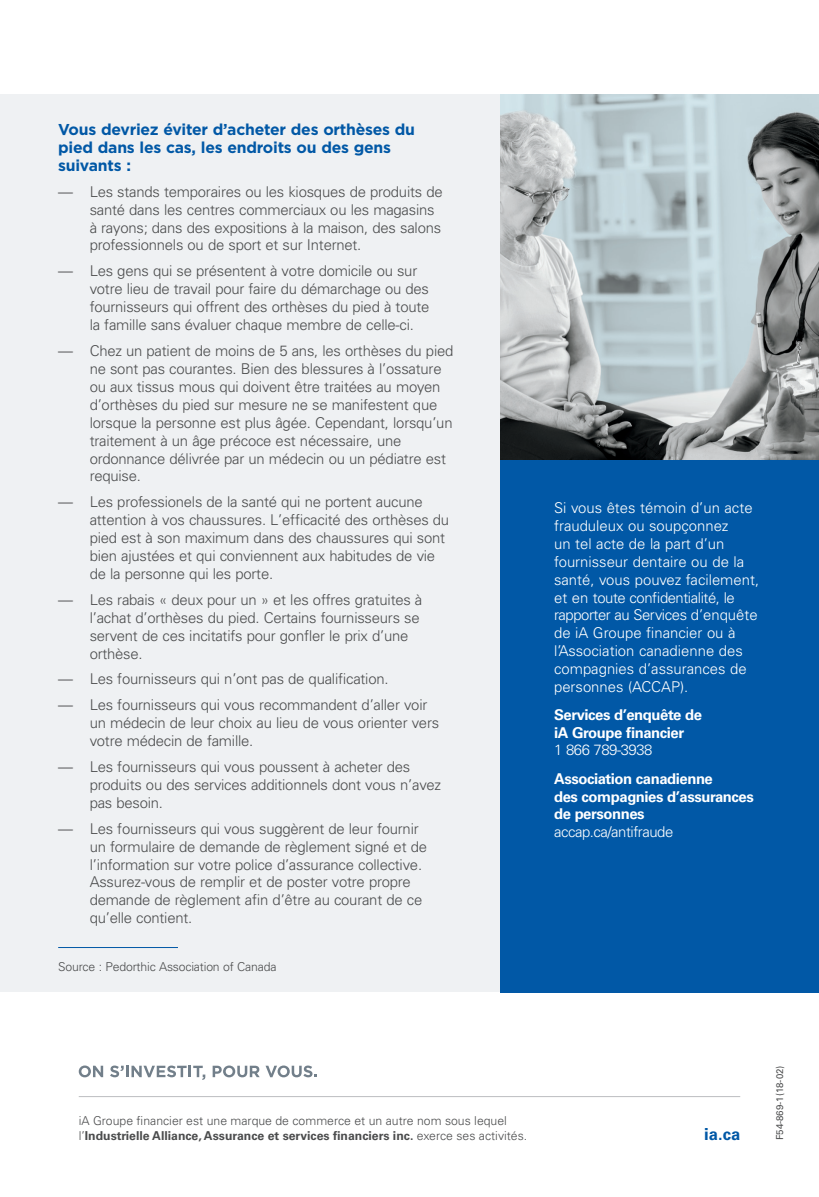
<style>
.page{position:relative;width:819px;height:1197px;background:#fff}
.page>*{position:absolute;margin:0;border:0;box-sizing:border-box;transform-origin:0 0}
.t1{font:700 16.62px "Univers";color:#0158a6}
.t2{font:700 15.75px/17.8px "Gotham";letter-spacing:-.015em;color:#0158a6}
.t3{font:300 14.88px/17.8px "Univers";letter-spacing:-.015em;color:#4b4c4d}
.t4{font:300 14.88px/17.8px "Univers";color:#fff}
.t5{font:700 14.88px/17.8px "Univers";letter-spacing:-.03em;color:#fff}
.t6{font:300 12.25px/14.9px "Univers";color:#4b4c4d}
.t7{font:9.62px "Univers";color:#4b4c4d}
.s1{font-weight:300}
.s2{font-weight:700}
</style>
<div class="page">
<div style="left:0;top:94px;width:501px;height:898px;background:#eff1f3"></div>
<div style="left:501px;top:460px;width:318px;height:532px;background:#0158a6"></div>
<hr style="left:58px;top:947px;width:120px;height:1px;background:#0158a6">
<img style="left:501px;top:94px;width:318px;height:366px">
<svg style="left:79px;top:1066px;width:24px;height:11px"></svg>
<svg style="left:110px;top:1066px;width:95px;height:14px"></svg>
<svg style="left:213px;top:1066px;width:47px;height:11px"></svg>
<svg style="left:266px;top:1066px;width:51px;height:11px"></svg>
<hr style="left:79px;top:1096px;width:661px;height:1px;background:#bcbdc0">
<p class="t2" style="left:58px;top:120px;width:358px">Vous devriez éviter d’acheter des orthèses du pied dans les cas, les endroits ou des gens suivants :</p>
<p class="t3" style="left:90px;top:182px;width:355px;text-indent:-32px">— Les stands temporaires ou les kiosques de produits de santé dans les centres commerciaux ou les magasins à rayons; dans des expositions à la maison, des salons professionnels ou de sport et sur Internet.</p>
<p class="t3" style="left:90px;top:262px;width:341px;text-indent:-32px">— Les gens qui se présentent à votre domicile ou sur votre lieu de travail pour faire du démarchage ou des fournisseurs qui offrent des orthèses du pied à toute la famille sans évaluer chaque membre de celle-ci.</p>
<p class="t3" style="left:90px;top:342px;width:365px;text-indent:-32px">— Chez un patient de moins de 5 ans, les orthèses du pied ne sont pas courantes. Bien des blessures à l’ossature ou aux tissus mous qui doivent être traitées au moyen d’orthèses du pied sur mesure ne se manifestent que lorsque la personne est plus âgée. Cependant, lorsqu’un traitement à un âge précoce est nécessaire, une ordonnance délivrée par un médecin ou un pédiatre est requise.</p>
<p class="t3" style="left:90px;top:493px;width:361px;text-indent:-32px">— Les professionels de la santé qui ne portent aucune attention à vos chaussures. L’efficacité des orthèses du pied est à son maximum dans des chaussures qui sont bien ajustées et qui conviennent aux habitudes de vie de la personne qui les porte.</p>
<p class="t3" style="left:90px;top:591px;width:334px;text-indent:-32px">— Les rabais « deux pour un » et les offres gratuites à l’achat d’orthèses du pied. Certains fournisseurs se servent de ces incitatifs pour gonfler le prix d’une orthèse.</p>
<p class="t3" style="left:58px;top:670px;width:332px">— Les fournisseurs qui n’ont pas de qualification.</p>
<p class="t3" style="left:90px;top:696px;width:351px;text-indent:-32px">— Les fournisseurs qui vous recommandent d’aller voir un médecin de leur choix au lieu de vous orienter vers votre médecin de famille.</p>
<p class="t3" style="left:90px;top:758px;width:353px;text-indent:-32px">— Les fournisseurs qui vous poussent à acheter des produits ou des services additionnels dont vous n’avez pas besoin.</p>
<p class="t3" style="left:90px;top:819px;width:339px;text-indent:-32px">— Les fournisseurs qui vous suggèrent de leur fournir un formulaire de demande de règlement signé et de l’information sur votre police d’assurance collective.<br>Assurez-vous de remplir et de poster votre propre demande de règlement afin d’être au courant de ce qu’elle contient.</p>
<p class="t6" style="left:58px;top:960px;width:220px">Source : Pedorthic Association of Canada</p>
<p class="t4" style="left:554px;top:499px;width:207px">Si vous êtes témoin d’un acte frauduleux ou soupçonnez<br>un tel acte de la part d’un fournisseur dentaire ou de la santé, vous pouvez facilement, et en toute confidentialité, le rapporter au Services d’enquête de iA Groupe financier ou à l’Association canadienne des compagnies d’assurances de personnes (ACCAP).</p>
<p class="t5" style="left:554px;top:706px;width:149px">Services d’enquête de iA Groupe financier<br><span class="s1">1 866 789-3938</span></p>
<p class="t5" style="left:554px;top:770px;width:201px">Association canadienne<br>des compagnies d’assurances de personnes <span class="s1">accap.ca/antifraude</span></p>
<p class="t6" style="left:79px;top:1114px;width:450px">iA Groupe financier est une marque de commerce et un autre nom sous lequel l’<span class="s2">Industrielle Alliance, Assurance et services financiers inc.</span> exerce ses activités.</p>
<p class="t1" style="left:704px;top:1125px;width:38px">ia.ca</p>
<p class="t7" style="left:774px;top:1140px;width:76px;rotate:-90deg">F54-869-1(18-02)</p>
</div>
